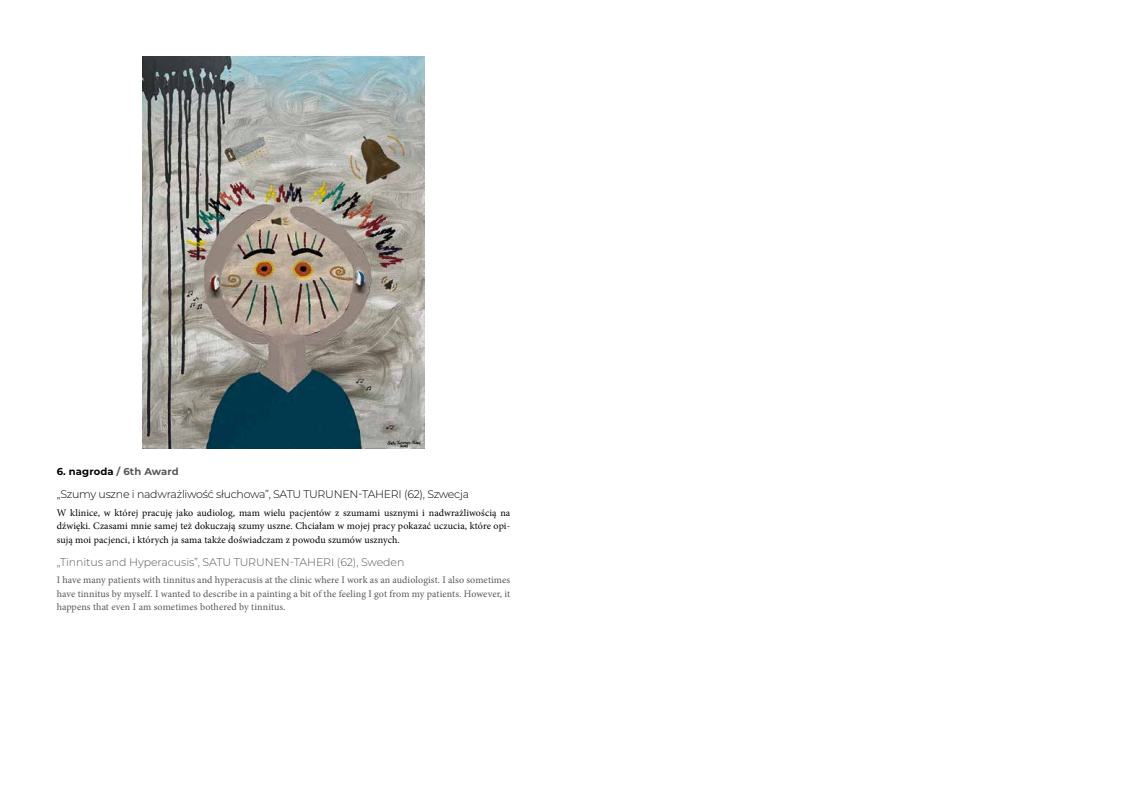
<style>
.page{position:relative;width:1134px;height:808px;background:#fff}
.page>*{position:absolute;margin:0;border:0;box-sizing:border-box;transform-origin:0 0}
.t1{font:300 11px "Montserrat";letter-spacing:-.025em;color:#000}
.t2{font:300 11px "Montserrat";letter-spacing:-.01em;color:#575756}
.t3{font:10px/13.5px "Minion Pro";letter-spacing:.01em;color:#000;text-align:justify}
.t4{font:10px/13.5px "Minion Pro";letter-spacing:.01em;color:#575756;text-align:justify}
.t5{font:700 10px "Montserrat";letter-spacing:.01em;color:#000}
.s1{color:#575756}
</style>
<div class="page">
<img style="left:143px;top:57px;width:281px;height:391px">
<p class="t5" style="left:57px;top:464px;width:123px">6. nagroda <span class="s1">/ 6th Award</span></p>
<p class="t1" style="left:57px;top:487px;width:414px">„Szumy uszne i nadwrażliwość słuchowa”, SATU TURUNEN-TAHERI (62), Szwecja</p>
<p class="t3" style="left:57px;top:506px;width:455px">W klinice, w której pracuję jako audiolog, mam wielu pacjentów z szumami usznymi i nadwrażliwością na dźwięki. Czasami mnie samej też dokuczają szumy uszne. Chciałam w mojej pracy pokazać uczucia, które opi&shy;sują moi pacjenci, i których ja sama także doświadczam z powodu szumów usznych.</p>
<p class="t2" style="left:57px;top:554px;width:349px">„Tinnitus and Hyperacusis”, SATU TURUNEN-TAHERI (62), Sweden</p>
<p class="t4" style="left:57px;top:573px;width:455px">I have many patients with tinnitus and hyperacusis at the clinic where I work as an audiologist. I also sometimes have tinnitus by myself. I wanted to describe in a painting a bit of the feeling I got from my patients. However, it happens that even I am sometimes bothered by tinnitus.</p>
</div>
